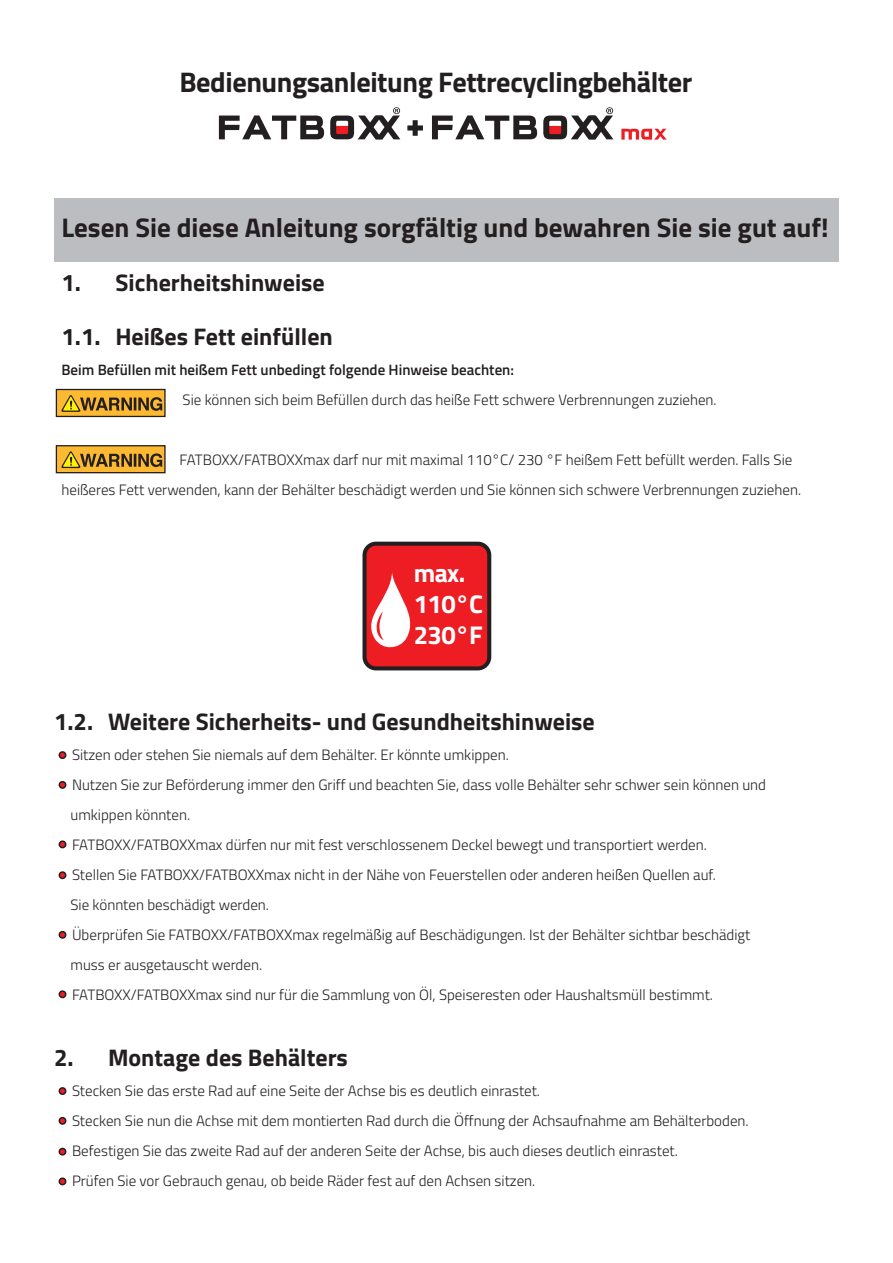
<style>
.page{position:relative;width:893px;height:1263px;background:#fff}
.page>*{position:absolute;margin:0;border:0;box-sizing:border-box;transform-origin:0 0}
.t1{font:700 28.35px "Titillium";letter-spacing:-.015em;color:#231f20}
.t2{font:700 27px "Titillium";color:#231f20}
.t3{font:700 25.65px "Titillium";letter-spacing:-.02em;color:#fff}
.t4{font:700 24px "Titillium";color:#231f20}
.t5{font:300 15px "Titillium";color:#231f20}
.t6{font:600 15px "Titillium";color:#231f20}
</style>
<div class="page">
<div style="left:54px;top:198px;width:785px;height:63px;background:#bcbdc0"></div>
<div style="left:56px;top:389px;width:109px;height:27px;background:#fdb931"></div>
<div style="left:56px;top:389px;width:110px;height:28px;border:1px solid #231f20"></div>
<svg style="left:61px;top:395px;width:101px;height:17px"></svg>
<div style="left:56px;top:446px;width:109px;height:27px;background:#fdb931"></div>
<div style="left:56px;top:445px;width:110px;height:28px;border:1px solid #231f20"></div>
<svg style="left:61px;top:451px;width:101px;height:17px"></svg>
<svg style="left:621px;top:129px;width:46px;height:11px"></svg>
<svg style="left:432px;top:115px;width:105px;height:24px"></svg>
<svg style="left:543px;top:107px;width:70px;height:32px"></svg>
<svg style="left:219px;top:115px;width:105px;height:24px"></svg>
<svg style="left:330px;top:107px;width:70px;height:32px"></svg>
<svg style="left:407px;top:120px;width:16px;height:16px"></svg>
<div style="left:365px;top:544px;width:124px;height:124px;background:#ee1d23;border-radius:11px"></div>
<div style="left:362px;top:542px;width:129px;height:128px;border:4px solid #231f20;border-radius:11px"></div>
<svg style="left:362px;top:572px;width:49px;height:79px"></svg>
<div style="left:59px;top:752px;width:7px;height:6px;background:#ee1d23;border-radius:50%"></div>
<div style="left:59px;top:751px;width:7px;height:8px;border:2px solid #231f20;border-radius:50%"></div>
<div style="left:59px;top:782px;width:7px;height:6px;background:#ee1d23;border-radius:50%"></div>
<div style="left:59px;top:781px;width:7px;height:8px;border:2px solid #231f20;border-radius:50%"></div>
<div style="left:59px;top:872px;width:7px;height:6px;background:#ee1d23;border-radius:50%"></div>
<div style="left:59px;top:871px;width:7px;height:8px;border:2px solid #231f20;border-radius:50%"></div>
<div style="left:59px;top:841px;width:7px;height:7px;background:#ee1d23;border-radius:50%"></div>
<div style="left:59px;top:840px;width:7px;height:8px;border:2px solid #231f20;border-radius:50%"></div>
<div style="left:59px;top:931px;width:7px;height:7px;background:#ee1d23;border-radius:50%"></div>
<div style="left:59px;top:931px;width:7px;height:8px;border:2px solid #231f20;border-radius:50%"></div>
<div style="left:59px;top:991px;width:7px;height:6px;background:#ee1d23;border-radius:50%"></div>
<div style="left:59px;top:990px;width:7px;height:8px;border:2px solid #231f20;border-radius:50%"></div>
<div style="left:59px;top:1088px;width:7px;height:6px;background:#ee1d23;border-radius:50%"></div>
<div style="left:59px;top:1087px;width:7px;height:8px;border:2px solid #231f20;border-radius:50%"></div>
<div style="left:59px;top:1118px;width:7px;height:6px;background:#ee1d23;border-radius:50%"></div>
<div style="left:59px;top:1117px;width:7px;height:8px;border:2px solid #231f20;border-radius:50%"></div>
<div style="left:59px;top:1148px;width:7px;height:7px;background:#ee1d23;border-radius:50%"></div>
<div style="left:59px;top:1148px;width:7px;height:7px;border:2px solid #231f20;border-radius:50%"></div>
<div style="left:59px;top:1178px;width:7px;height:6px;background:#ee1d23;border-radius:50%"></div>
<div style="left:59px;top:1177px;width:7px;height:8px;border:2px solid #231f20;border-radius:50%"></div>
<p class="t1" style="left:179px;top:60px;width:514px">Bedienungsanleitung Fettrecyclingbehälter</p>
<p class="t2" style="left:61px;top:207px;width:769px">Lesen Sie diese Anleitung sorgfältig und bewahren Sie sie gut auf!</p>
<p class="t4" style="left:61px;top:264px;width:265px">1. Sicherheitshinweise</p>
<p class="t4" style="left:61px;top:318px;width:273px">1.1. Heißes Fett einfüllen</p>
<p class="t6" style="left:61px;top:359px;width:454px">Beim Befüllen mit heißem Fett unbedingt folgende Hinweise beachten:</p>
<p class="t5" style="left:183px;top:389px;width:536px">Sie können sich beim Befüllen durch das heiße Fett schwere Verbrennungen zuziehen.</p>
<p class="t5" style="left:179px;top:449px;width:614px">FATBOXX/FATBOXXmax darf nur mit maximal 110°C/ 230 °F heißem Fett befüllt werden. Falls Sie</p>
<p class="t5" style="left:61px;top:479px;width:741px">heißeres Fett verwenden, kann der Behälter beschädigt werden und Sie können sich schwere Verbrennungen zuziehen.</p>
<p class="t3" style="left:414px;top:554px;width:53px">max.</p>
<p class="t3" style="left:414px;top:585px;width:71px">110°C</p>
<p class="t3" style="left:414px;top:615px;width:71px">230°F</p>
<p class="t4" style="left:54px;top:703px;width:542px">1.2. Weitere Sicherheits- und Gesundheitshinweise</p>
<p class="t5" style="left:72px;top:744px;width:438px">Sitzen oder stehen Sie niemals auf dem Behälter. Er könnte umkippen.</p>
<p class="t5" style="left:72px;top:774px;width:696px">Nutzen Sie zur Beförderung immer den Griff und beachten Sie, dass volle Behälter sehr schwer sein können und</p>
<p class="t5" style="left:70px;top:804px;width:121px">umkippen könnten.</p>
<p class="t5" style="left:72px;top:834px;width:636px">FATBOXX/FATBOXXmax dürfen nur mit fest verschlossenem Deckel bewegt und transportiert werden.</p>
<p class="t5" style="left:72px;top:864px;width:645px">Stellen Sie FATBOXX/FATBOXXmax nicht in der Nähe von Feuerstellen oder anderen heißen Quellen auf.</p>
<p class="t5" style="left:70px;top:894px;width:200px">Sie könnten beschädigt werden.</p>
<p class="t5" style="left:72px;top:924px;width:680px">Überprüfen Sie FATBOXX/FATBOXXmax regelmäßig auf Beschädigungen. Ist der Behälter sichtbar beschädigt</p>
<p class="t5" style="left:70px;top:954px;width:193px">muss er ausgetauscht werden.</p>
<p class="t5" style="left:72px;top:984px;width:643px">FATBOXX/FATBOXXmax sind nur für die Sammlung von Öl, Speiseresten oder Haushaltsmüll bestimmt.</p>
<p class="t4" style="left:54px;top:1040px;width:295px">2. Montage des Behälters</p>
<p class="t5" style="left:72px;top:1080px;width:469px">Stecken Sie das erste Rad auf eine Seite der Achse bis es deutlich einrastet.</p>
<p class="t5" style="left:72px;top:1110px;width:678px">Stecken Sie nun die Achse mit dem montierten Rad durch die Öffnung der Achsaufnahme am Behälterboden.</p>
<p class="t5" style="left:72px;top:1140px;width:607px">Befestigen Sie das zweite Rad auf der anderen Seite der Achse, bis auch dieses deutlich einrastet.</p>
<p class="t5" style="left:72px;top:1170px;width:465px">Prüfen Sie vor Gebrauch genau, ob beide Räder fest auf den Achsen sitzen.</p>
</div>
